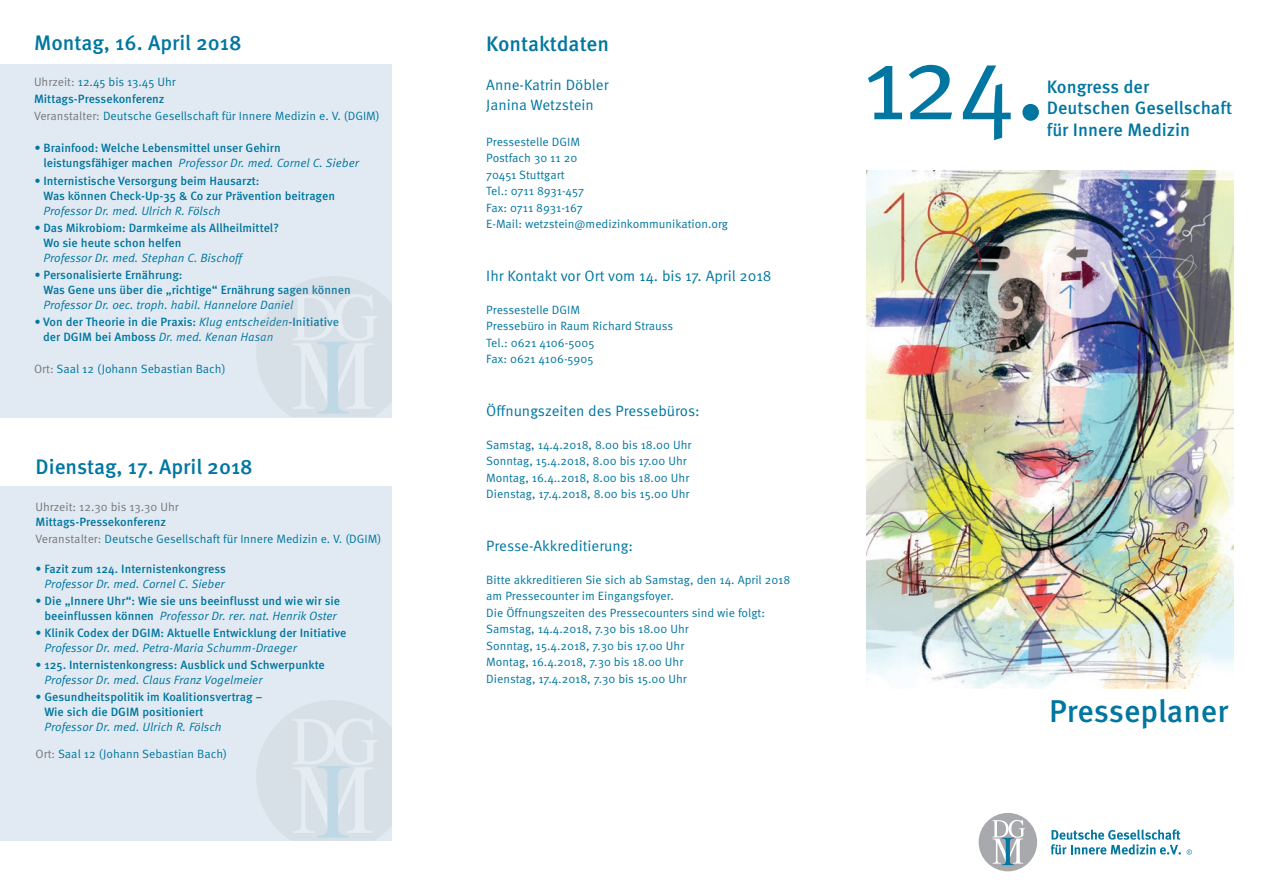
<style>
.page{position:relative;width:1263px;height:893px;background:#fff}
.page>*{position:absolute;margin:0;border:0;box-sizing:border-box;transform-origin:0 0}
.t1{font:105px "Meta OT Norm";color:#0076a0}
.t2{font:500 31.5px "Meta OT";color:#0076a0}
.t3{font:500 21px "Meta OT";color:#0076a0}
.t4{font:500 18px/21.6px "Meta OT";color:#0076a0}
.t5{font:15px/19.5px "Meta OT Norm";color:#0076a0}
.t6{font:12px/16.5px "Meta OT Norm";color:#0076a0}
.t7{font:500 12px/15px "Meta OT";color:#0076a0}
.t8{font:12px "Meta OT Norm Ita";color:#0076a0}
.t9{font:12px "Meta OT Norm";color:#76787b}
.s1{color:#76787b}
.s2{font-family:"Meta OT Norm Ita";font-weight:400}
.s3{font-family:"Meta OT";font-weight:500}
</style>
<div class="page">
<div style="left:979px;top:813px;width:58px;height:58px;background:#a8a9ad;border-radius:50%"></div>
<svg style="left:992px;top:820px;width:33px;height:45px"></svg>
<svg style="left:1051px;top:829px;width:141px;height:26px"></svg>
<img style="left:866px;top:170px;width:367px;height:519px">
<div style="left:0;top:64px;width:391px;height:354px;background:#e1eaf2"></div>
<svg style="left:257px;top:276px;width:134px;height:141px"></svg>
<div style="left:0;top:486px;width:391px;height:355px;background:#e1eaf2"></div>
<svg style="left:257px;top:700px;width:134px;height:141px"></svg>
<h3 class="t3" style="left:34px;top:30px;width:209px">Montag, 16. April 2018</h3>
<p class="t6" style="left:34px;top:74px;width:143px"><span class="s1">Uhrzeit:</span> 12.45 bis 13.45 Uhr</p>
<p class="t7" style="left:34px;top:92px;width:132px">Mittags-Pressekonferenz</p>
<p class="t6" style="left:34px;top:108px;width:347px"><span class="s1">Veranstalter:</span> Deutsche Gesellschaft für Innere Medizin e. V. (DGIM)</p>
<p class="t7" style="left:34px;top:141px;width:248px"><span class="s2">•</span> Brainfood: Welche Lebensmittel unser Gehirn</p>
<p class="t8" style="left:43px;top:156px;width:317px"><span class="s3">leistungsfähiger machen</span> Professor Dr. med. Cornel C. Sieber</p>
<p class="t7" style="left:43px;top:173px;width:293px;text-indent:-9px"><span class="s2">•</span> Internistische Versorgung beim Hausarzt:<br>Was können Check-Up-35 &amp; Co zur Prävention beitragen</p>
<p class="t8" style="left:43px;top:203px;width:179px">Professor Dr. med. Ulrich R. Fölsch</p>
<p class="t7" style="left:43px;top:220px;width:237px;text-indent:-9px"><span class="s2">•</span> Das Mikrobiom: Darmkeime als Allheilmittel?<br>Wo sie heute schon helfen</p>
<p class="t8" style="left:43px;top:250px;width:200px">Professor Dr. med. Stephan C. Bischoff</p>
<p class="t7" style="left:43px;top:267px;width:309px;text-indent:-9px"><span class="s2">•</span> Personalisierte Ernährung:<br>Was Gene uns über die „richtige“ Ernährung sagen können</p>
<p class="t8" style="left:43px;top:298px;width:252px">Professor Dr. oec. troph. habil. Hannelore Daniel</p>
<p class="t7" style="left:34px;top:314px;width:306px"><span class="s2">•</span> Von der Theorie in die Praxis: <span class="s2">Klug entscheiden</span>-Initiative</p>
<p class="t8" style="left:43px;top:330px;width:232px"><span class="s3">der DGIM bei Amboss</span> Dr. med. Kenan Hasan</p>
<p class="t6" style="left:34px;top:361px;width:193px"><span class="s1">Ort:</span> Saal 12 (Johann Sebastian Bach)</p>
<h3 class="t3" style="left:36px;top:454px;width:219px">Dienstag, 17. April 2018</h3>
<p class="t9" style="left:36px;top:499px;width:145px">Uhrzeit: 12.30 bis 13.30 Uhr</p>
<p class="t7" style="left:36px;top:514px;width:132px">Mittags-Pressekonferenz</p>
<p class="t6" style="left:36px;top:530px;width:347px"><span class="s1">Veranstalter:</span> Deutsche Gesellschaft für Innere Medizin e. V. (DGIM)</p>
<p class="t7" style="left:36px;top:561px;width:192px">• Fazit zum 124. Internistenkongress</p>
<p class="t8" style="left:44px;top:576px;width:182px">Professor Dr. med. Cornel C. Sieber</p>
<p class="t7" style="left:36px;top:593px;width:306px">• Die „Innere Uhr“: Wie sie uns beeinflusst und wie wir sie</p>
<p class="t8" style="left:44px;top:608px;width:294px"><span class="s3">beeinflussen können</span> Professor Dr. rer. nat. Henrik Oster</p>
<p class="t7" style="left:36px;top:625px;width:312px">• Klinik Codex der DGIM: Aktuelle Entwicklung der Initiative</p>
<p class="t8" style="left:44px;top:641px;width:254px">Professor Dr. med. Petra-Maria Schumm-Draeger</p>
<p class="t7" style="left:36px;top:658px;width:291px">• 125. Internistenkongress: Ausblick und Schwerpunkte</p>
<p class="t8" style="left:44px;top:673px;width:220px">Professor Dr. med. Claus Franz Vogelmeier</p>
<p class="t7" style="left:44px;top:690px;width:220px;text-indent:-9px">• Gesundheitspolitik im Koalitionsvertrag –<br>Wie sich die DGIM positioniert</p>
<p class="t8" style="left:44px;top:720px;width:179px">Professor Dr. med. Ulrich R. Fölsch</p>
<p class="t6" style="left:35px;top:746px;width:193px"><span class="s1">Ort:</span> Saal 12 (Johann Sebastian Bach)</p>
<h3 class="t3" style="left:486px;top:31px;width:124px">Kontaktdaten</h3>
<p class="t5" style="left:486px;top:76px;width:124px">Anne-Katrin Döbler<br>Janina Wetzstein</p>
<p class="t6" style="left:486px;top:134px;width:243px">Pressestelle DGIM<br>Postfach 30 11 20<br>70451 Stuttgart<br>Tel.: 0711 8931-457<br>Fax: 0711 8931-167<br>E-Mail: wetzstein@medizinkommunikation.org</p>
<p class="t5" style="left:486px;top:266px;width:287px">Ihr Kontakt vor Ort vom 14. bis 17. April 2018</p>
<p class="t6" style="left:486px;top:302px;width:189px">Pressestelle DGIM<br>Pressebüro in Raum Richard Strauss<br>Tel.: 0621 4106-5005<br>Fax: 0621 4106-5905</p>
<p class="t5" style="left:486px;top:401px;width:215px">Öffnungszeiten des Pressebüros:</p>
<p class="t6" style="left:486px;top:437px;width:207px">Samstag, 14.4.2018, 8.00 bis 18.00 Uhr Sonntag, 15.4.2018, 8.00 bis 17.00 Uhr Montag, 16.4..2018, 8.00 bis 18.00 Uhr Dienstag, 17.4.2018, 8.00 bis 15.00 Uhr</p>
<p class="t5" style="left:486px;top:536px;width:148px">Presse-Akkreditierung:</p>
<p class="t6" style="left:486px;top:572px;width:306px">Bitte akkreditieren Sie sich ab Samstag, den 14. April 2018 am Pressecounter im Eingangsfoyer.<br>Die Öffnungszeiten des Pressecounters sind wie folgt:<br>Samstag, 14.4.2018, 7.30 bis 18.00 Uhr<br>Sonntag, 15.4.2018, 7.30 bis 17.00 Uhr<br>Montag, 16.4.2018, 7.30 bis 18.00 Uhr<br>Dienstag, 17.4.2018, 7.30 bis 15.00 Uhr</p>
<h1 class="t1" style="left:862px;top:20px;width:185px">124<span class="s3">.</span></h1>
<h3 class="t4" style="left:1047px;top:76px;width:187px">Kongress der<br>Deutschen Gesellschaft</h3>
<h3 class="t4" style="left:1047px;top:119px;width:145px">für Innere Medizin</h3>
<h2 class="t2" style="left:1049px;top:692px;width:181px">Presseplaner</h2>
</div>
